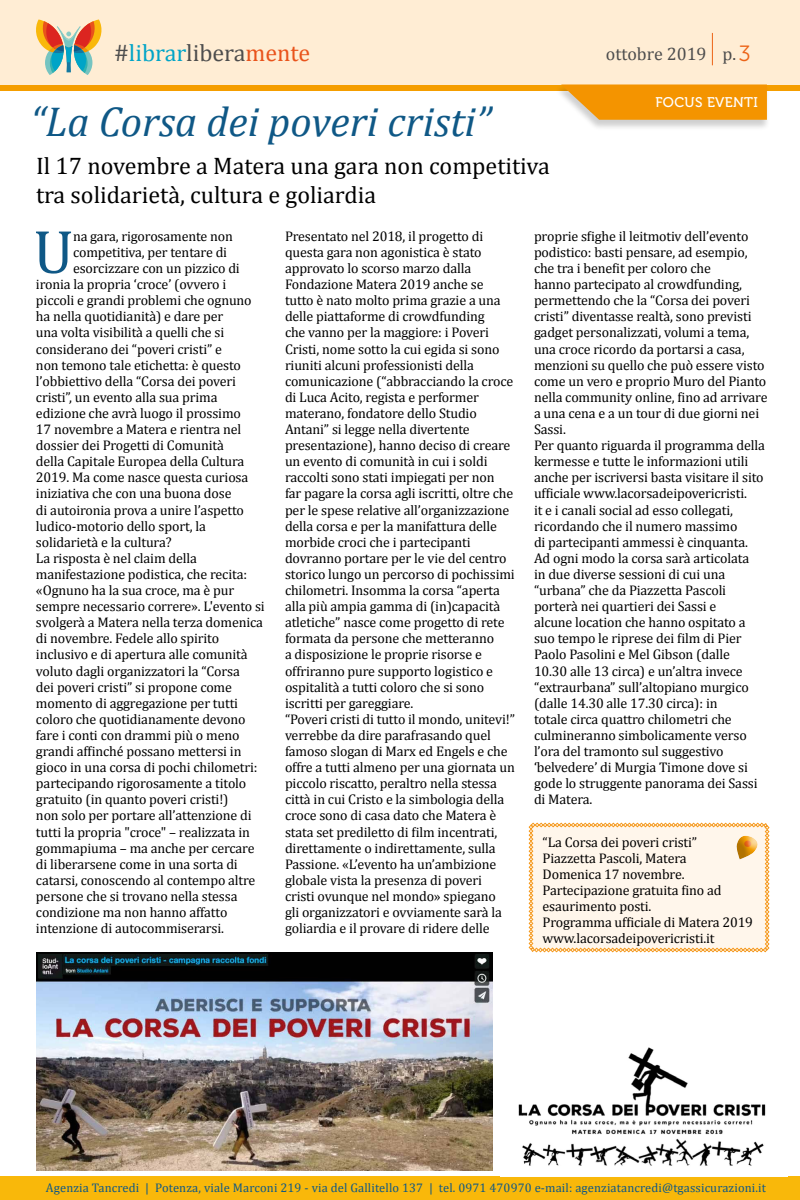
<style>
.page{position:relative;width:800px;height:1200px;background:#fff}
.page>*{position:absolute;margin:0;border:0;box-sizing:border-box;transform-origin:0 0}
.t1{font:62.3px "Cambria";color:#0f5886}
.t2{font:italic 42px "Cambria";color:#0f5886}
.t3{font:24px/28.8px "Cambria";color:#000}
.t4{font:24px "Cambria";color:#4d4d4d}
.t5{font:22px "Museo Sans 300";color:#ec6417}
.t6{font:18px "Cambria";color:#4d4d4d}
.t7{font:14px/16.1px "Cambria";letter-spacing:-.01em;color:#000}
.t8{font:14px "Museo 500";letter-spacing:.025em;color:#fff}
.t9{font:12.5px "Cambria";letter-spacing:.01em;color:#0f5886}
.s1{color:#00a4c7}
.s2{color:#e9531b}
</style>
<div class="page">
<div style="left:0;top:0;width:800px;height:85px;background:#ffedd4"></div>
<svg style="left:34px;top:19px;width:69px;height:56px;background:#c5b596"></svg>
<div style="left:0;top:1176px;width:800px;height:24px;background:#f9b80a"></div>
<hr style="left:712px;top:33px;width:1px;height:32px;background:#ec6417">
<div style="left:0;top:85px;width:800px;height:6px;background:#f59e00"></div>
<div style="left:555px;top:85px;width:215px;height:46px;background:#000;opacity:.19"></div>
<svg style="left:561px;top:85px;width:206px;height:35px"></svg>
<svg style="left:529px;top:823px;width:240px;height:129px;background:#fdefdd"></svg>
<img style="left:36px;top:952px;width:457px;height:218px">
<img style="left:518px;top:1047px;width:248px;height:119px">
<h3 class="t4" style="left:114px;top:38px;width:198px">#<span class="s1">librar</span>libera<span class="s2">mente</span></h3>
<p class="t6" style="left:606px;top:43px;width:132px">ottobre 2019 p.</p>
<h3 class="t5" style="left:739px;top:41px;width:14px">3</h3>
<p class="t8" style="left:656px;top:94px;width:104px">FOCUS EVENTI</p>
<h2 class="t2" style="left:30px;top:92px;width:463px">“La Corsa dei poveri cristi”</h2>
<h3 class="t3" style="left:36px;top:152px;width:515px">Il 17 novembre a Matera una gara non competitiva tra solidarietà, cultura e goliardia</h3>
<h1 class="t1" style="left:33px;top:215px;width:42px">U</h1>
<p class="t7" style="left:73px;top:228px;width:161px">na gara, rigorosamente non</p>
<p class="t7" style="left:534px;top:228px;width:235px">proprie sfighe il leitmotiv dell’evento podistico: basti pensare, ad esempio, che tra i benefit per coloro che<br>hanno partecipato al crowdfunding, permettendo che la “Corsa dei poveri cristi” diventasse realtà, sono previsti gadget personalizzati, volumi a tema, una croce ricordo da portarsi a casa, menzioni su quello che può essere visto come un vero e proprio Muro del Pianto nella community online, fino ad arrivare a una cena e a un tour di due giorni nei Sassi.<br>Per quanto riguarda il programma della kermesse e tutte le informazioni utili anche per iscriversi basta visitare il sito ufficiale www.lacorsadeipovericristi.<br>it e i canali social ad esso collegati, ricordando che il numero massimo<br>di partecipanti ammessi è cinquanta.<br>Ad ogni modo la corsa sarà articolata<br>in due diverse sessioni di cui una “urbana” che da Piazzetta Pascoli porterà nei quartieri dei Sassi e<br>alcune location che hanno ospitato a suo tempo le riprese dei film di Pier Paolo Pasolini e Mel Gibson (dalle<br>10.30 alle 13 circa) e un’altra invece “extraurbana” sull’altopiano murgico (dalle 14.30 alle 17.30 circa): in<br>totale circa quattro chilometri che culmineranno simbolicamente verso l’ora del tramonto sul suggestivo ‘belvedere’ di Murgia Timone dove si gode lo struggente panorama dei Sassi di Matera.</p>
<p class="t7" style="left:285px;top:228px;width:231px">Presentato nel 2018, il progetto di questa gara non agonistica è stato approvato lo scorso marzo dalla Fondazione Matera 2019 anche se tutto è nato molto prima grazie a una delle piattaforme di crowdfunding<br>che vanno per la maggiore: i Poveri Cristi, nome sotto la cui egida si sono riuniti alcuni professionisti della comunicazione (“abbracciando la croce di Luca Acito, regista e performer materano, fondatore dello Studio Antani” si legge nella divertente presentazione), hanno deciso di creare un evento di comunità in cui i soldi raccolti sono stati impiegati per non<br>far pagare la corsa agli iscritti, oltre che per le spese relative all’organizzazione della corsa e per la manifattura delle morbide croci che i partecipanti dovranno portare per le vie del centro storico lungo un percorso di pochissimi chilometri. Insomma la corsa “aperta alla più ampia gamma di (in)capacità atletiche” nasce come progetto di rete formata da persone che metteranno<br>a disposizione le proprie risorse e offriranno pure supporto logistico e ospitalità a tutti coloro che si sono iscritti per gareggiare.<br>“Poveri cristi di tutto il mondo, unitevi!” verrebbe da dire parafrasando quel famoso slogan di Marx ed Engels e che offre a tutti almeno per una giornata un piccolo riscatto, peraltro nella stessa città in cui Cristo e la simbologia della croce sono di casa dato che Matera è stata set prediletto di film incentrati, direttamente o indirettamente, sulla Passione. «L’evento ha un’ambizione globale vista la presenza di poveri cristi ovunque nel mondo» spiegano<br>gli organizzatori e ovviamente sarà la goliardia e il provare di ridere delle</p>
<p class="t7" style="left:73px;top:244px;width:156px">competitiva, per tentare di</p>
<p class="t7" style="left:73px;top:260px;width:168px">esorcizzare con un pizzico di</p>
<p class="t7" style="left:36px;top:276px;width:192px">ironia la propria ‘croce’ (ovvero i</p>
<p class="t7" style="left:36px;top:292px;width:217px">piccoli e grandi problemi che ognuno</p>
<p class="t7" style="left:36px;top:309px;width:189px">ha nella quotidianità) e dare per</p>
<p class="t7" style="left:36px;top:325px;width:190px">una volta visibilità a quelli che si</p>
<p class="t7" style="left:36px;top:341px;width:188px">considerano dei “poveri cristi” e</p>
<p class="t7" style="left:36px;top:357px;width:206px">non temono tale etichetta: è questo</p>
<p class="t7" style="left:36px;top:373px;width:202px">l’obbiettivo della “Corsa dei poveri</p>
<p class="t7" style="left:36px;top:389px;width:183px">cristi”, un evento alla sua prima</p>
<p class="t7" style="left:36px;top:405px;width:207px">edizione che avrà luogo il prossimo</p>
<p class="t7" style="left:36px;top:421px;width:207px">17 novembre a Matera e rientra nel</p>
<p class="t7" style="left:36px;top:437px;width:189px">dossier dei Progetti di Comunità</p>
<p class="t7" style="left:36px;top:453px;width:210px">della Capitale Europea della Cultura</p>
<p class="t7" style="left:36px;top:470px;width:214px">2019. Ma come nasce questa curiosa</p>
<p class="t7" style="left:36px;top:486px;width:197px">iniziativa che con una buona dose</p>
<p class="t7" style="left:36px;top:502px;width:210px">di autoironia prova a unire l’aspetto</p>
<p class="t7" style="left:36px;top:518px;width:171px">ludico-motorio dello sport, la</p>
<p class="t7" style="left:36px;top:534px;width:137px">solidarietà e la cultura?</p>
<p class="t7" style="left:36px;top:550px;width:162px">La risposta è nel claim della</p>
<p class="t7" style="left:36px;top:566px;width:213px">manifestazione podistica, che recita:</p>
<p class="t7" style="left:36px;top:582px;width:200px">«Ognuno ha la sua croce, ma è pur</p>
<p class="t7" style="left:36px;top:598px;width:230px">sempre necessario correre». L'evento si</p>
<p class="t7" style="left:36px;top:614px;width:229px">svolgerà a Matera nella terza domenica</p>
<p class="t7" style="left:36px;top:631px;width:185px">di novembre. Fedele allo spirito</p>
<p class="t7" style="left:36px;top:647px;width:213px">inclusivo e di apertura alle comunità</p>
<p class="t7" style="left:36px;top:663px;width:205px">voluto dagli organizzatori la “Corsa</p>
<p class="t7" style="left:36px;top:679px;width:198px">dei poveri cristi” si propone come</p>
<p class="t7" style="left:36px;top:695px;width:204px">momento di aggregazione per tutti</p>
<p class="t7" style="left:36px;top:711px;width:211px">coloro che quotidianamente devono</p>
<p class="t7" style="left:36px;top:727px;width:205px">fare i conti con drammi più o meno</p>
<p class="t7" style="left:36px;top:743px;width:207px">grandi affinché possano mettersi in</p>
<p class="t7" style="left:36px;top:759px;width:223px">gioco in una corsa di pochi chilometri:</p>
<p class="t7" style="left:36px;top:775px;width:212px">partecipando rigorosamente a titolo</p>
<p class="t7" style="left:36px;top:792px;width:194px">gratuito (in quanto poveri cristi!)</p>
<p class="t7" style="left:36px;top:808px;width:217px">non solo per portare all’attenzione di</p>
<p class="t7" style="left:36px;top:824px;width:216px">tutti la propria "croce" – realizzata in</p>
<p class="t7" style="left:36px;top:840px;width:220px">gommapiuma – ma anche per cercare</p>
<p class="t7" style="left:36px;top:856px;width:203px">di liberarsene come in una sorta di</p>
<p class="t7" style="left:36px;top:872px;width:221px">catarsi, conoscendo al contempo altre</p>
<p class="t7" style="left:36px;top:888px;width:203px">persone che si trovano nella stessa</p>
<p class="t7" style="left:36px;top:904px;width:193px">condizione ma non hanno affatto</p>
<p class="t7" style="left:36px;top:920px;width:190px">intenzione di autocommiserarsi.</p>
<p class="t7" style="left:543px;top:834px;width:212px">“La Corsa dei poveri cristi”<br>Piazzetta Pascoli, Matera<br>Domenica 17 novembre.<br>Partecipazione gratuita fino ad esaurimento posti.<br>Programma ufficiale di Matera 2019 www.lacorsadeipovericristi.it</p>
<p class="t9" style="left:46px;top:1180px;width:722px">Agenzia Tancredi | Potenza, viale Marconi 219 - via del Gallitello 137 | tel. 0971 470970 e-mail: agenziatancredi@tgassicurazioni.it</p>
</div>
